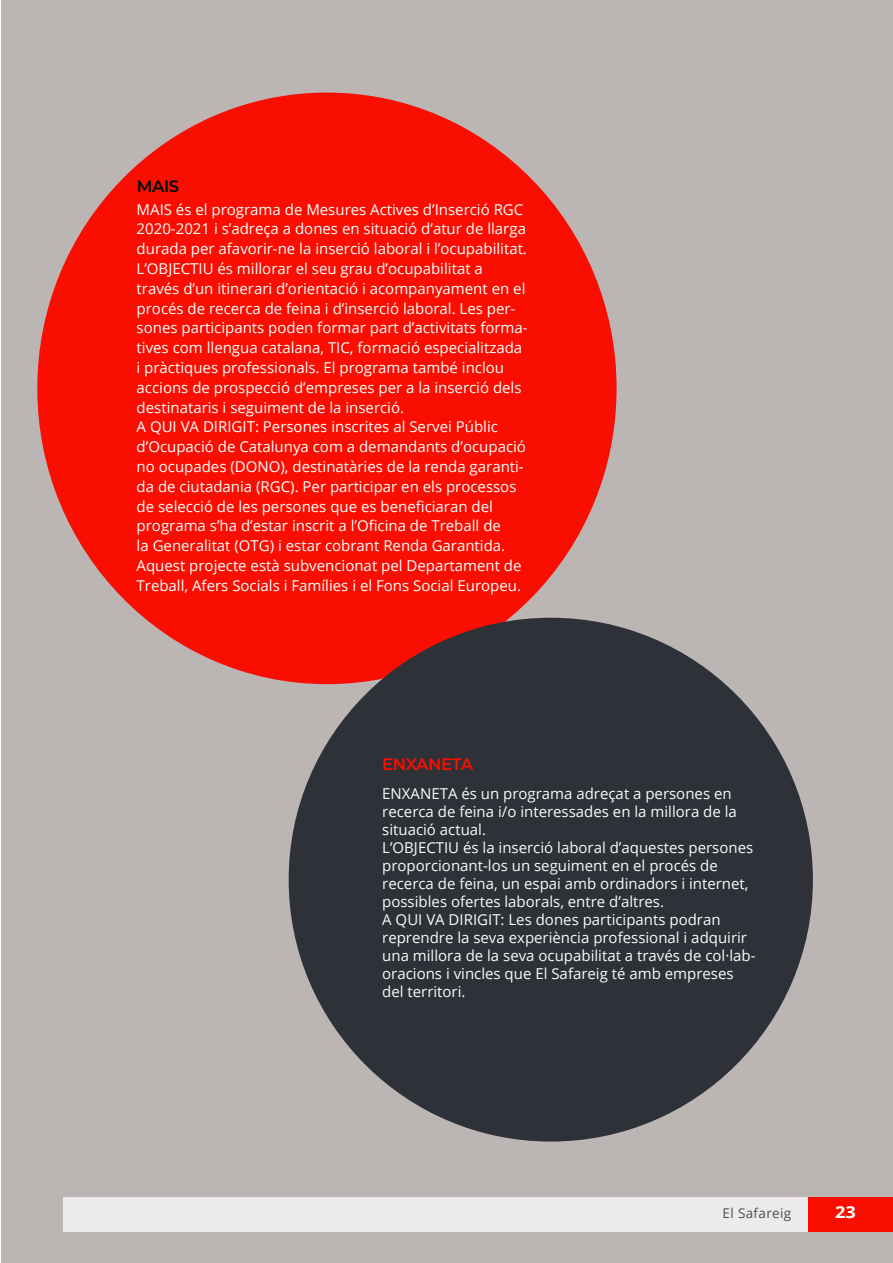
<style>
.page{position:relative;width:893px;height:1263px;background:#fff}
.page>*{position:absolute;margin:0;border:0;box-sizing:border-box;transform-origin:0 0}
.t1{font:600 16.5px "Montserrat";letter-spacing:-.025em;color:#f90e01}
.t2{font:600 16.5px "Montserrat";color:#000e01}
.t3{font:700 16.5px "Open Sans";color:#fff;scale:1.1 1}
.t4{font:15px/19.8px "Open Sans";color:#fff}
.t5{font:15px/18px "Open Sans";color:#f7fcfe}
.t6{font:13.5px "Open Sans";letter-spacing:.025em;color:#4c4f51}
</style>
<div class="page">
<div style="left:1px;top:0;width:892px;height:1263px;background:#bbb5b4"></div>
<div style="left:37px;top:93px;width:580px;height:591px;background:#f90e01;border-radius:50%"></div>
<div style="left:289px;top:618px;width:524px;height:523px;background:#2e3138;border-radius:50%"></div>
<div style="left:808px;top:1197px;width:85px;height:34px;background:#f90e01"></div>
<div style="left:64px;top:1197px;width:744px;height:34px;background:#ebebed"></div>
<p class="t2" style="left:137px;top:174px;width:44px">MAIS</p>
<p class="t4" style="left:137px;top:199px;width:393px">MAIS és el programa de Mesures Actives d’Inserció RGC 2020-2021 i s’adreça a dones en situació d’atur de llarga durada per afavorir-ne la inserció laboral i l’ocupabilitat.<br>L’OBJECTIU és millorar el seu grau d’ocupabilitat a través d’un itinerari d’orientació i acompanyament en el procés de recerca de feina i d’inserció laboral. Les per&shy;sones participants poden formar part d’activitats forma&shy;tives com llengua catalana, TIC, formació especialitzada i pràctiques professionals. El programa també inclou accions de prospecció d’empreses per a la inserció dels destinataris i seguiment de la inserció.<br>A QUI VA DIRIGIT: Persones inscrites al Servei Públic d’Ocupació de Catalunya com a demandants d’ocupació no ocupades (DONO), destinatàries de la renda garanti&shy;da de ciutadania (RGC). Per participar en els processos de selecció de les persones que es beneficiaran del programa s’ha d’estar inscrit a l’Oficina de Treball de<br>la Generalitat (OTG) i estar cobrant Renda Garantida.<br>Aquest projecte està subvencionat pel Departament de Treball, Afers Socials i Famílies i el Fons Social Europeu.</p>
<p class="t1" style="left:382px;top:752px;width:92px">ENXANETA</p>
<p class="t5" style="left:382px;top:784px;width:375px">ENXANETA és un programa adreçat a persones en recerca de feina i/o interessades en la millora de la situació actual.<br>L’OBJECTIU és la inserció laboral d’aquestes persones proporcionant-los un seguiment en el procés de recerca de feina, un espai amb ordinadors i internet, possibles ofertes laborals, entre d’altres.<br>A QUI VA DIRIGIT: Les dones participants podran reprendre la seva experiència professional i adquirir una millora de la seva ocupabilitat a través de col·lab&shy;oracions i vincles que El Safareig té amb empreses del territori.</p>
<p class="t6" style="left:723px;top:1204px;width:70px">El Safareig</p>
<p class="t3" style="left:835px;top:1200px;width:20px">23</p>
</div>
